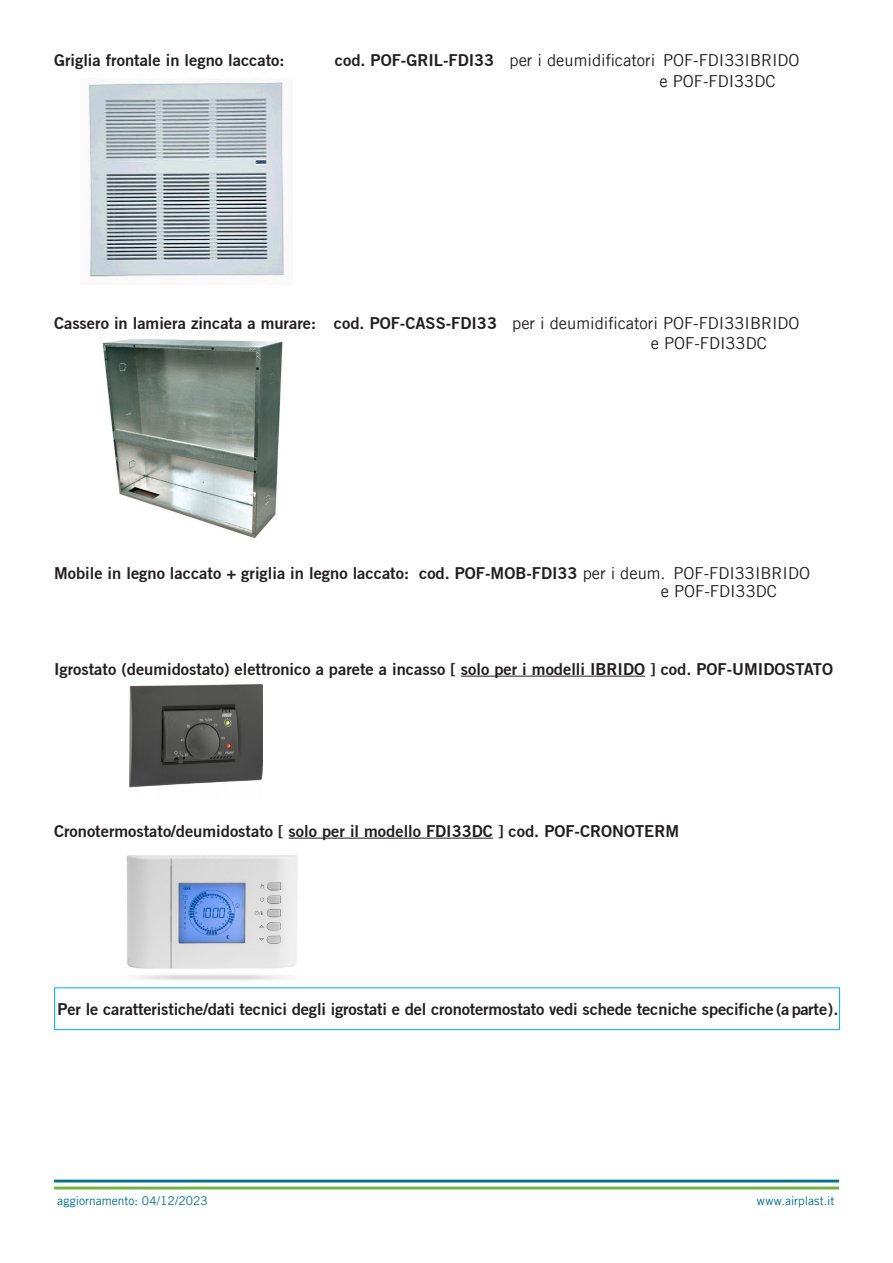
<style>
.page{position:relative;width:893px;height:1263px;background:#fff}
.page>*{position:absolute;margin:0;border:0;box-sizing:border-box;transform-origin:0 0}
.t1{font:700 16.5px "Trade Gothic No.2";color:#231f20}
.t2{font:16.5px "Trade Gothic LT";color:#231f20}
.t3{font:12px "Trade Gothic LT";color:#00718e}
.s1{font-family:"Trade Gothic No.2";font-weight:700}
.s2{font-family:"Trade Gothic LT";font-weight:400}
</style>
<div class="page">
<hr style="left:289px;top:838px;width:204px;height:1px;background:#231f20">
<hr style="left:461px;top:676px;width:184px;height:1px;background:#231f20">
<hr style="left:54px;top:1186px;width:785px;height:3px;background:#6cb43f">
<hr style="left:54px;top:1179px;width:785px;height:3px;background:#00728f">
<img style="left:102px;top:339px;width:181px;height:199px">
<img style="left:88px;top:78px;width:197px;height:203px">
<img style="left:126px;top:855px;width:172px;height:125px">
<img style="left:129px;top:684px;width:133px;height:104px">
<div style="left:54px;top:987px;width:786px;height:43px;border:1px solid #00aeef"></div>
<p class="t1" style="left:54px;top:50px;width:232px">Griglia frontale in legno laccato:</p>
<p class="t2" style="left:335px;top:50px;width:466px"><span class="s1">cod. POF-GRIL-FDI33</span> per i deumidificatori POF-FDI33IBRIDO</p>
<p class="t2" style="left:659px;top:71px;width:117px">e POF-FDI33DC</p>
<p class="t1" style="left:54px;top:313px;width:747px">Cassero in lamiera zincata a murare: cod. POF-CASS-FDI33 <span class="s2">per i deumidificatori POF-FDI33IBRIDO</span></p>
<p class="t2" style="left:651px;top:333px;width:117px">e POF-FDI33DC</p>
<p class="t1" style="left:54px;top:563px;width:757px">Mobile in legno laccato + griglia in legno laccato: cod. POF-MOB-FDI33 <span class="s2">per i deum. POF-FDI33IBRIDO</span></p>
<p class="t2" style="left:661px;top:581px;width:117px">e POF-FDI33DC</p>
<p class="t1" style="left:54px;top:659px;width:781px">Igrostato (deumidostato) elettronico a parete a incasso [ solo per i modelli IBRIDO ] cod. POF-UMIDOSTATO</p>
<p class="t1" style="left:54px;top:821px;width:627px">Cronotermostato/deumidostato [ solo per il modello FDI33DC ] cod. POF-CRONOTERM</p>
<p class="t1" style="left:58px;top:998px;width:782px">Per le caratteristiche/dati tecnici degli igrostati e del cronotermostato vedi schede tecniche specifiche (aparte).</p>
<p class="t3" style="left:57px;top:1193px;width:152px">aggiornamento: 04/12/2023</p>
<p class="t3" style="left:757px;top:1193px;width:79px">www.airplast.it</p>
</div>
